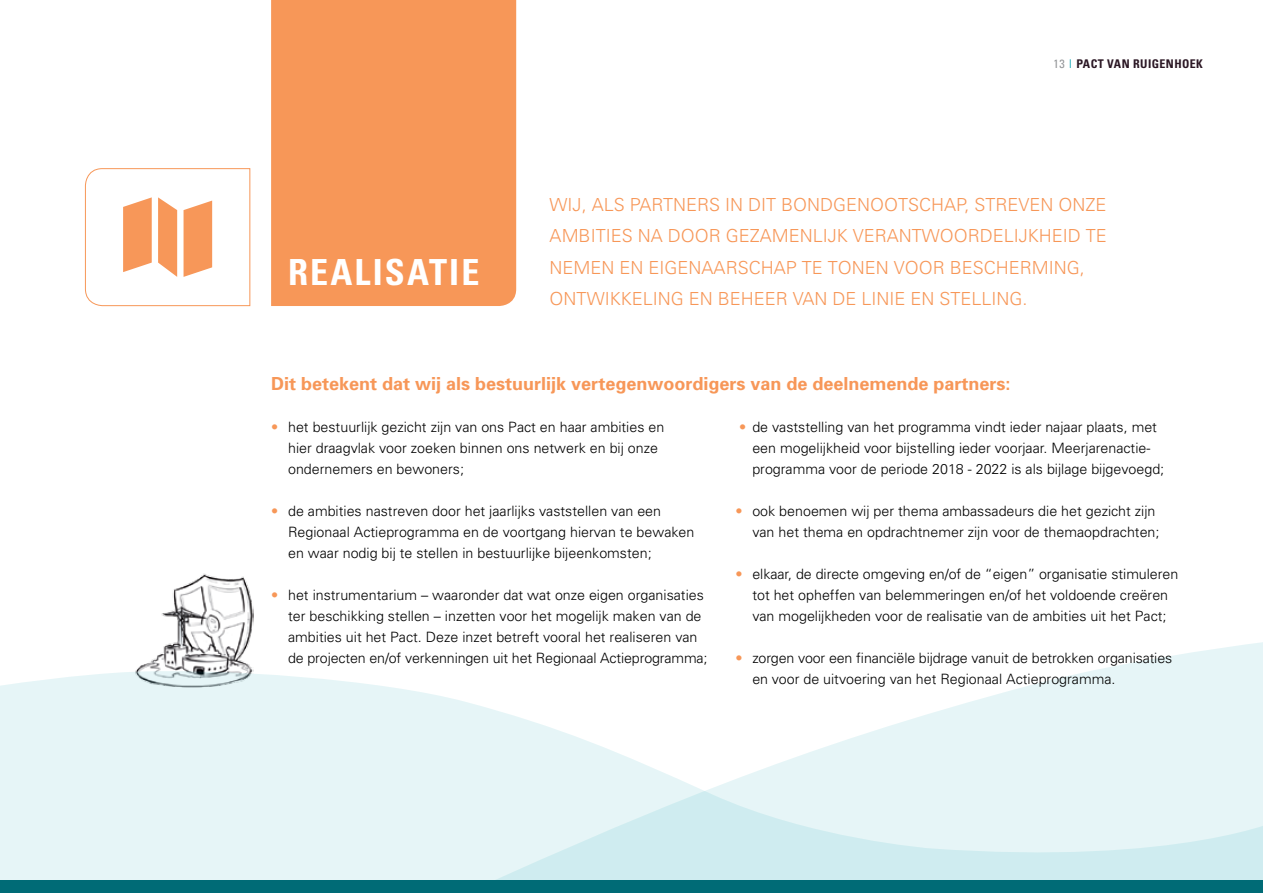
<style>
.page{position:relative;width:1263px;height:893px;background:#fff}
.page>*{position:absolute;margin:0;border:0;box-sizing:border-box;transform-origin:0 0}
.t1{font:700 condensed 36px "Univers";letter-spacing:.06em;color:#fff}
.t2{font:300 18px/31.5px "Univers";color:#f79758}
.body{font:700 18px "Univers";color:#f79758}
.body-2{font:300 14.25px/21px "Univers";color:#000}
.t3{font:700 condensed 12px "Univers";letter-spacing:.035em;color:#2b1724}
.s1{font-weight:400;color:#939598}
.s2{font-weight:300;font-stretch:normal;color:#00a0b1}
.s3{color:#f79758}
</style>
<div class="page">
<svg style="left:1092px;top:642px;width:171px;height:29px;fill:#e6f5f7"></svg>
<div style="left:271px;top:0;width:245px;height:306px;background:#f79758"></div>
<svg style="left:85px;top:168px;width:166px;height:138px"></svg>
<img style="left:135px;top:573px;width:119px;height:98px">
<svg style="left:0;top:671px;width:1263px;height:209px;fill:#e6f5f7"></svg>
<div style="left:0;top:880px;width:1263px;height:13px;background:#006b76"></div>
<p class="t1" style="left:288px;top:250px;width:193px">REALISATIE</p>
<p class="t3" style="left:1053px;top:57px;width:151px"><span class="s1">13</span> <span class="s2">I</span> PACT VAN RUIGENHOEK</p>
<p class="t2" style="left:550px;top:188px;width:558px">WIJ, ALS PARTNERS IN DIT BONDGENOOTSCHAP, STREVEN ONZE</p>
<p class="t2" style="left:550px;top:220px;width:559px">AMBITIES NA DOOR GEZAMENLIJK VERANTWOORDELIJKHEID TE<br>NEMEN EN EIGENAARSCHAP TE TONEN VOOR BESCHERMING,<br>ONTWIKKELING EN BEHEER VAN DE LINIE EN STELLING.</p>
<p class="body" style="left:271px;top:372px;width:741px">Dit betekent dat wij als bestuurlijk vertegenwoordigers van de deelnemende partners:</p>
<p class="body-2" style="left:288px;top:416px;width:378px;text-indent:-17px"><span class="s3">•</span> het bestuurlijk gezicht zijn van ons Pact en haar ambities en hier draagvlak voor zoeken binnen ons netwerk en bij onze ondernemers en bewoners;</p>
<p class="body-2" style="left:288px;top:500px;width:408px;text-indent:-17px"><span class="s3">•</span> de ambities nastreven door het jaarlijks vaststellen van een<br>Regionaal Actieprogramma en de voortgang hiervan te bewaken en waar nodig bij te stellen in bestuurlijke bijeenkomsten;</p>
<p class="body-2" style="left:288px;top:584px;width:421px;text-indent:-17px"><span class="s3">•</span> het instrumentarium – waaronder dat wat onze eigen organisaties ter beschikking stellen – inzetten voor het mogelijk maken van de ambities uit het Pact. Deze inzet betreft vooral het realiseren van de projecten en/of verkenningen uit het Regionaal Actieprogramma;</p>
<p class="body-2" style="left:752px;top:416px;width:413px;text-indent:-13px"><span class="s3">•</span> de vaststelling van het programma vindt ieder najaar plaats, met een mogelijkheid voor bijstelling ieder voorjaar. Meerjarenactie&shy;programma voor de periode 2018 - 2022 is als bijlage bijgevoegd;</p>
<p class="body-2" style="left:735px;top:500px;width:426px;text-align:right"><span class="s3">•</span> ook benoemen wij per thema ambassadeurs die het gezicht zijn van het thema en opdrachtnemer zijn voor de themaopdrachten;</p>
<p class="body-2" style="left:735px;top:563px;width:444px;text-align:center"><span class="s3">•</span> elkaar, de directe omgeving en/of de “eigen” organisatie stimuleren tot het opheffen van belemmeringen en/of het voldoende creëren<br>van mogelijkheden voor de realisatie van de ambities uit het Pact;</p>
<p class="body-2" style="left:752px;top:647px;width:421px;text-indent:-17px"><span class="s3">•</span> zorgen voor een financiële bijdrage vanuit de betrokken organisaties en voor de uitvoering van het Regionaal Actieprogramma.</p>
</div>
